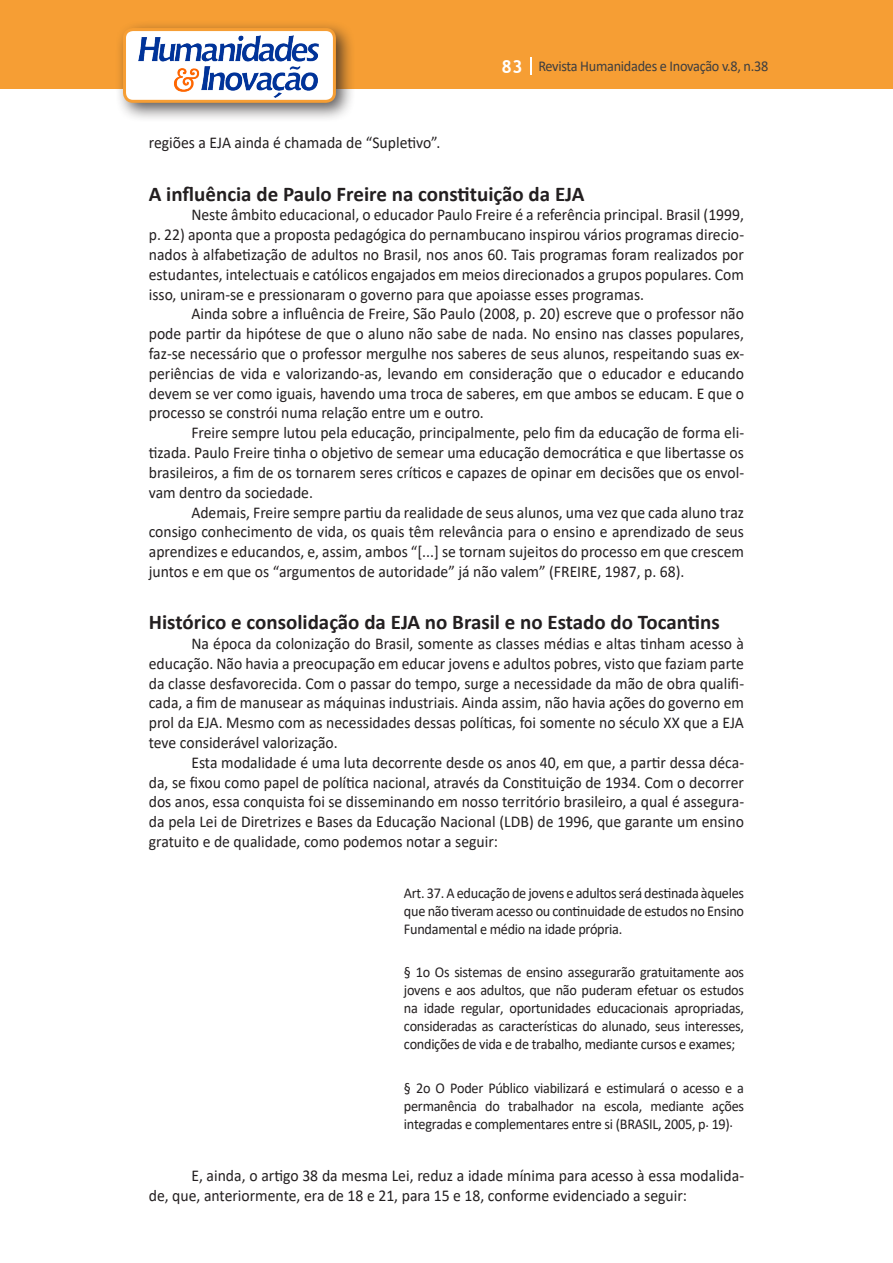
<style>
.page{position:relative;width:893px;height:1263px;background:#fff}
.page>*{position:absolute;margin:0;border:0;box-sizing:border-box;transform-origin:0 0}
.Titulo_2{font:700 21px "Calibri";color:#231f20}
.Texto{font:16.5px/19.8px "Calibri";color:#231f20;text-align:justify;scale:.95 1}
.citacao{font:15px/18px "Calibri";letter-spacing:-.02em;color:#231f20;text-align:justify;scale:.95 1}
.t1{font:15px "Calibri";letter-spacing:-.02em;color:#3e3e3f;scale:.95 1}
.s1{font-family:"Trebuchet MS";font-weight:700;font-size:18px;color:#fff}
</style>
<div class="page">
<div style="left:0;top:0;width:893px;height:88px;background:#f69e34"></div>
<svg style="left:530px;top:57px;width:2px;height:18px"></svg>
<div style="left:115px;top:20px;width:241px;height:103px;background:#231f20;opacity:.75"></div>
<div style="left:125px;top:30px;width:209px;height:71px;background:#fff;border-radius:9px"></div>
<img style="left:138px;top:35px;width:181px;height:62px">
<div style="left:123px;top:28px;width:213px;height:75px;border:3px solid #f69e34;border-radius:9px"></div>
<p class="t1" style="left:501px;top:56px;width:282px"><span class="s1">83</span> Revista Humanidades e Inovação v.8, n.38</p>
<p class="Texto" style="left:149px;top:133px;width:308px">regiões a EJA ainda é chamada de “Supletivo”.</p>
<p class="Titulo_2" style="left:149px;top:179px;width:437px">A influência de Paulo Freire na constituição da EJA</p>
<p class="Texto" style="left:149px;top:205px;width:628px;text-indent:43px">Neste âmbito educacional, o educador Paulo Freire é a referência principal. Brasil (1999, p. 22) aponta que a proposta pedagógica do pernambucano inspirou vários programas direcio&shy;nados à alfabetização de adultos no Brasil, nos anos 60. Tais programas foram realizados por estudantes, intelectuais e católicos engajados em meios direcionados a grupos populares. Com isso, uniram-se e pressionaram o governo para que apoiasse esses programas.</p>
<p class="Texto" style="left:149px;top:304px;width:628px;text-indent:43px">Ainda sobre a influência de Freire, São Paulo (2008, p. 20) escreve que o professor não pode partir da hipótese de que o aluno não sabe de nada. No ensino nas classes populares, faz-se necessário que o professor mergulhe nos saberes de seus alunos, respeitando suas ex&shy;periências de vida e valorizando-as, levando em consideração que o educador e educando devem se ver como iguais, havendo uma troca de saberes, em que ambos se educam. E que o processo se constrói numa relação entre um e outro.</p>
<p class="Texto" style="left:149px;top:422px;width:628px;text-indent:43px">Freire sempre lutou pela educação, principalmente, pelo fim da educação de forma eli&shy;tizada. Paulo Freire tinha o objetivo de semear uma educação democrática e que libertasse os brasileiros, a fim de os tornarem seres críticos e capazes de opinar em decisões que os envol&shy;vam dentro da sociedade.</p>
<p class="Texto" style="left:149px;top:502px;width:628px;text-indent:43px">Ademais, Freire sempre partiu da realidade de seus alunos, uma vez que cada aluno traz consigo conhecimento de vida, os quais têm relevância para o ensino e aprendizado de seus aprendizes e educandos, e, assim, ambos “[...] se tornam sujeitos do processo em que crescem juntos e em que os “argumentos de autoridade” já não valem” (FREIRE, 1987, p. 68).</p>
<p class="Titulo_2" style="left:149px;top:607px;width:572px">Histórico e consolidação da EJA no Brasil e no Estado do Tocantins</p>
<p class="Texto" style="left:149px;top:633px;width:628px;text-indent:43px">Na época da colonização do Brasil, somente as classes médias e altas tinham acesso à educação. Não havia a preocupação em educar jovens e adultos pobres, visto que faziam parte da classe desfavorecida. Com o passar do tempo, surge a necessidade da mão de obra qualifi&shy;cada, a fim de manusear as máquinas industriais. Ainda assim, não havia ações do governo em prol da EJA. Mesmo com as necessidades dessas políticas, foi somente no século XX que a EJA teve considerável valorização.</p>
<p class="Texto" style="left:149px;top:752px;width:628px;text-indent:43px">Esta modalidade é uma luta decorrente desde os anos 40, em que, a partir dessa déca&shy;da, se fixou como papel de política nacional, através da Constituição de 1934. Com o decorrer dos anos, essa conquista foi se disseminando em nosso território brasileiro, a qual é assegura&shy;da pela Lei de Diretrizes e Bases da Educação Nacional (LDB) de 1996, que garante um ensino gratuito e de qualidade, como podemos notar a seguir:</p>
<p class="citacao" style="left:404px;top:883px;width:359px">Art. 37. A educação de jovens e adultos será destinada àqueles que não tiveram acesso ou continuidade de estudos no Ensino Fundamental e médio na idade própria.</p>
<p class="citacao" style="left:404px;top:963px;width:360px">§ 1o Os sistemas de ensino assegurarão gratuitamente aos jovens e aos adultos, que não puderam efetuar os estudos na idade regular, oportunidades educacionais apropriadas, consideradas as características do alunado, seus interesses, condições de vida e de trabalho, mediante cursos e exames;</p>
<p class="citacao" style="left:404px;top:1078px;width:360px">§ 2o O Poder Público viabilizará e estimulará o acesso e a permanência do trabalhador na escola, mediante ações integradas e complementares entre si (BRASIL, 2005, p. 19).</p>
<p class="Texto" style="left:149px;top:1165px;width:628px;text-indent:43px">E, ainda, o artigo 38 da mesma Lei, reduz a idade mínima para acesso à essa modalida&shy;de, que, anteriormente, era de 18 e 21, para 15 e 18, conforme evidenciado a seguir:</p>
</div>
